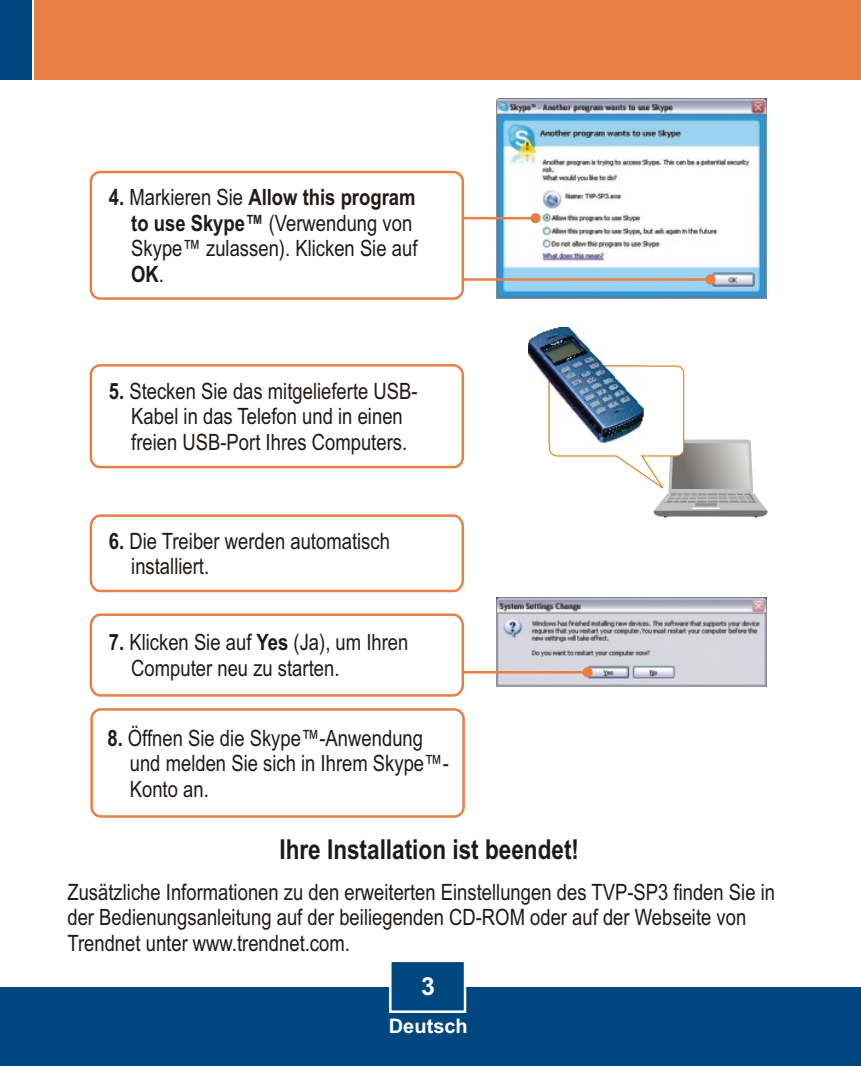
<style>
.page{position:relative;width:861px;height:1066px;background:#fff}
.page>*{position:absolute;margin:0;border:0;box-sizing:border-box;transform-origin:0 0}
.t1{font:700 27.5px "Arial Narrow";color:#1f1a17}
.t2{font:700 25px "Arial";color:#fff}
.t3{font:22.5px/25.5px "Arial Narrow";color:#1f1a17}
.t4{font:700 20px "Arial";color:#fff}
.s1{font-weight:700}
</style>
<div class="page">
<div style="left:35px;top:0;width:826px;height:80px;background:#e88045"></div>
<div style="left:0;top:0;width:32px;height:80px;background:#004780"></div>
<div style="left:0;top:987px;width:861px;height:79px;background:#004780"></div>
<svg style="left:389px;top:962px;width:78px;height:51px"></svg>
<img style="left:497px;top:598px;width:270px;height:89px">
<img style="left:497px;top:98px;width:270px;height:200px">
<svg style="left:464px;top:274px;width:251px;height:11px;background:#b5c0c7"></svg>
<svg style="left:464px;top:213px;width:76px;height:10px"></svg>
<div style="left:90px;top:171px;width:374px;height:129px;background:#fff;border:3px solid #e88045;border-radius:9px"></div>
<div style="left:90px;top:364px;width:374px;height:104px;background:#fff;border:3px solid #e88045;border-radius:9px"></div>
<svg style="left:89px;top:514px;width:376px;height:79px"></svg>
<svg style="left:89px;top:612px;width:503px;height:85px"></svg>
<svg style="left:549px;top:366px;width:219px;height:151px"></svg>
<img style="left:528px;top:327px;width:116px;height:117px">
<div style="left:90px;top:708px;width:375px;height:110px;background:#fff;border:3px solid #e88045;border-radius:9px"></div>
<p class="t3" style="left:131px;top:186px;width:288px;text-indent:-22px"><span class="s1">4.</span> Markieren Sie <span class="s1">Allow this program to use Skype™</span> (Verwendung von<br>Skype™ zulassen). Klicken Sie auf<br><span class="s1">OK</span>.</p>
<p class="t3" style="left:109px;top:380px;width:310px;text-align:center"><span class="s1">5.</span> Stecken Sie das mitgelieferte USB-<br>Kabel in das Telefon und in einen freien USB-Port Ihres Computers.</p>
<p class="t3" style="left:131px;top:530px;width:260px;text-indent:-22px"><span class="s1">6.</span> Die Treiber werden automatisch installiert.</p>
<p class="t3" style="left:131px;top:632px;width:279px;text-indent:-22px"><span class="s1">7.</span> Klicken Sie auf <span class="s1">Yes</span> (Ja), um Ihren<br>Computer neu zu starten.</p>
<p class="t3" style="left:130px;top:727px;width:320px;text-indent:-22px"><span class="s1">8.</span> Öffnen Sie die Skype™-Anwendung und melden Sie sich in Ihrem Skype™-<br>Konto an.</p>
<p class="t1" style="left:279px;top:839px;width:301px">Ihre Installation ist beendet!</p>
<p class="t3" style="left:67px;top:881px;width:709px">Zusätzliche Informationen zu den erweiterten Einstellungen des TVP-SP3 finden Sie in der Bedienungsanleitung auf der beiliegenden CD-ROM oder auf der Webseite von<br>Trendnet unter www.trendnet.com.</p>
<p class="t2" style="left:421px;top:977px;width:15px">3</p>
<p class="t4" style="left:389px;top:1018px;width:80px">Deutsch</p>
</div>
